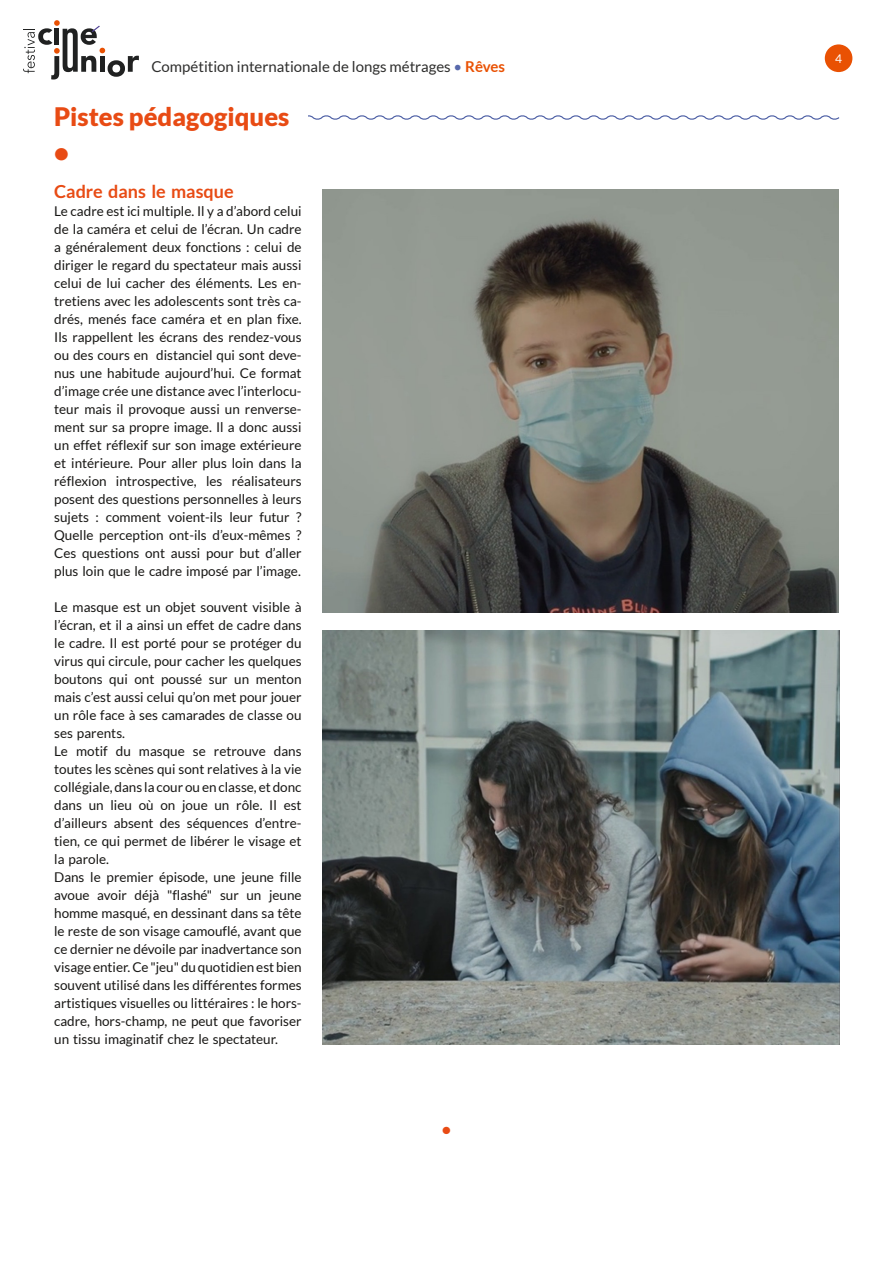
<style>
.page{position:relative;width:893px;height:1263px;background:#fff}
.page>*{position:absolute;margin:0;border:0;box-sizing:border-box;transform-origin:0 0}
.t1{font:900 25.5px/36px "Lato";color:#e84b14}
.t2{font:700 18px "Lato";color:#e84b14}
.t3{font:15px "Lato";color:#2e2e2d}
.t4{font:900 15px "Lato";color:#e84b14}
.t5{font:13.5px/18px "Lato";color:#181715;text-align:justify}
.t6{font:12px "Lato";color:#fff}
.s1{color:#5869ac}
.s2{font-weight:700;color:#e95103}
</style>
<div class="page">
<svg style="left:23px;top:20px;width:116px;height:60px"></svg>
<div style="left:825px;top:44px;width:27px;height:28px;background:#e95103;border-radius:50%"></div>
<svg style="left:308px;top:115px;width:532px;height:5px"></svg>
<img style="left:323px;top:190px;width:516px;height:422px">
<img style="left:323px;top:630px;width:516px;height:414px">
<p class="t3" style="left:151px;top:60px;width:355px">Compétition internationale de longs métrages <span class="s1">•</span> <span class="s2">Rêves</span></p>
<h1 class="t1" style="left:54px;top:100px;width:237px">Pistes pédagogiques •</h1>
<h2 class="t2" style="left:54px;top:184px;width:181px">Cadre dans le masque</h2>
<p class="t5" style="left:54px;top:203px;width:249px">Le cadre est ici multiple. Il y a d’abord celui de la caméra et celui de l’écran. Un cadre a généralement deux fonctions : celui de diriger le regard du spectateur mais aussi celui de lui cacher des éléments. Les en&shy;tretiens avec les adolescents sont très ca&shy;drés, menés face caméra et en plan fixe.<br>Ils rappellent les écrans des rendez-vous ou des cours en distanciel qui sont deve&shy;nus une habitude aujourd’hui. Ce format d’image crée une distance avec l’interlocu&shy;teur mais il provoque aussi un renverse&shy;ment sur sa propre image. Il a donc aussi un effet réflexif sur son image extérieure et intérieure. Pour aller plus loin dans la réflexion introspective, les réalisateurs posent des questions personnelles à leurs sujets : comment voient-ils leur futur ?<br>Quelle perception ont-ils d’eux-mêmes ?<br>Ces questions ont aussi pour but d’aller plus loin que le cadre imposé par l’image.</p>
<p class="t5" style="left:54px;top:599px;width:249px;text-align:left">Le masque est un objet souvent visible à l’écran, et il a ainsi un effet de cadre dans le cadre. Il est porté pour se protéger du virus qui circule, pour cacher les quelques boutons qui ont poussé sur un menton mais c’est aussi celui qu’on met pour jouer un rôle face à ses camarades de classe ou ses parents.<br>Le motif du masque se retrouve dans toutes les scènes qui sont relatives à la vie collégiale, dans la cour ou en classe, et donc dans un lieu où on joue un rôle. Il est d’ailleurs absent des séquences d’entre&shy;tien, ce qui permet de libérer le visage et la parole.<br>Dans le premier épisode, une jeune fille avoue avoir déjà "flashé" sur un jeune homme masqué, en dessinant dans sa tête le reste de son visage camouflé, avant que ce dernier ne dévoile par inadvertance son visage entier. Ce "jeu" du quotidien est bien souvent utilisé dans les différentes formes artistiques visuelles ou littéraires : le hors&shy;cadre, hors-champ, ne peut que favoriser un tissu imaginatif chez le spectateur.</p>
<p class="t4" style="left:442px;top:1122px;width:10px">•</p>
<p class="t6" style="left:835px;top:53px;width:8px">4</p>
</div>
